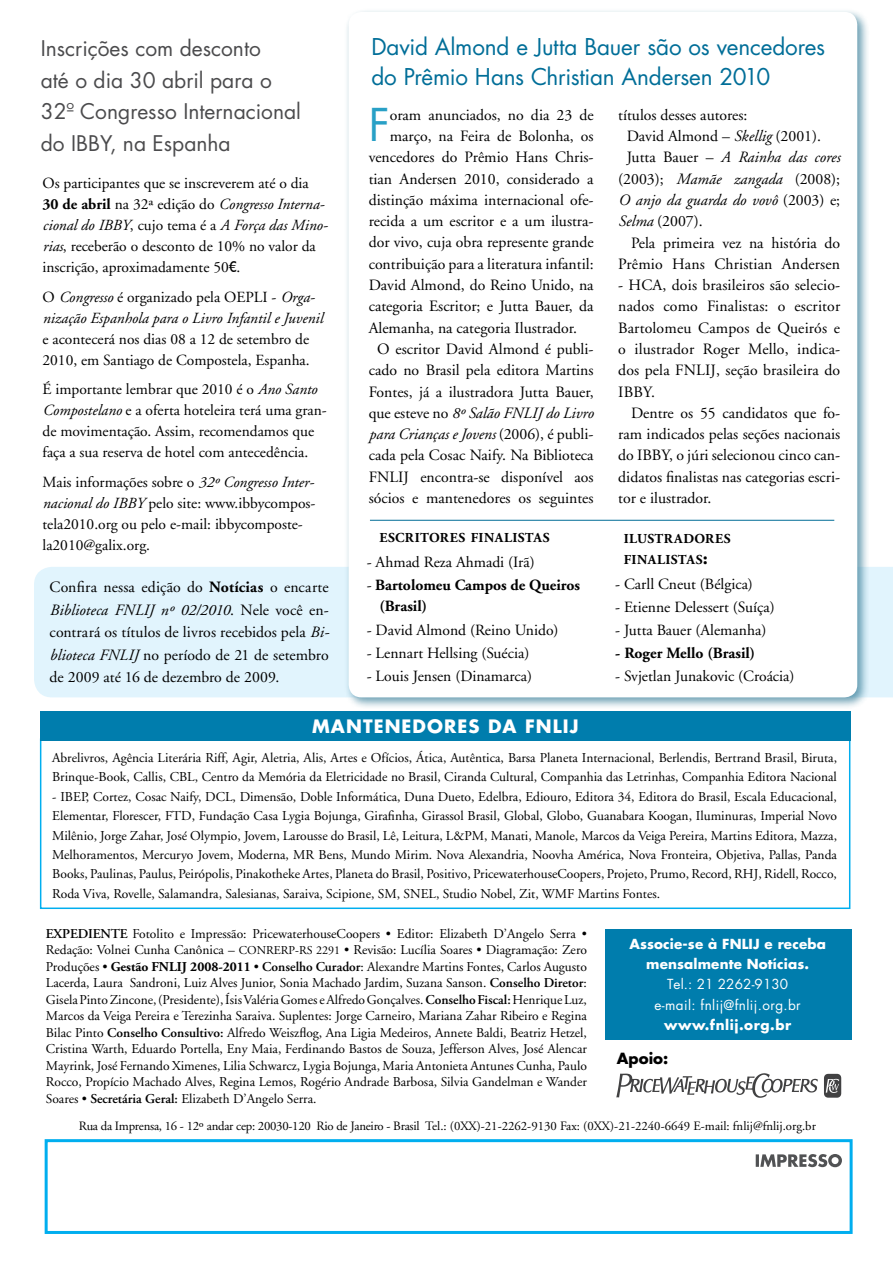
<style>
.page{position:relative;width:893px;height:1263px;background:#fff}
.page>*{position:absolute;margin:0;border:0;box-sizing:border-box;transform-origin:0 0}
.t1{font:43.95px "Futura";color:#28a0c6}
.t2{font:22.5px/30px "Futura";letter-spacing:-.01em;color:#006e98}
.t3{font:21px/31.5px "Futura";color:#4b4b4d}
.t4{font:700 18px "Futura";letter-spacing:.06em;color:#fff}
.t5{font:15.75px/21.3px "Adobe Garamond";color:#000;text-align:justify}
.t6{font:italic 15.75px "Adobe Garamond";color:#000}
.t7{font:15.6px "Adobe Garamond";color:#000}
.t8{font:700 15.6px/21px "Adobe Garamond";color:#000}
.t9{font:15.45px/21px "Adobe Garamond";color:#000}
.t10{font:italic 15.45px/21px "Adobe Garamond";color:#000}
.t11{font:700 15px "Futura";color:#000}
.t12{font:700 13.65px/21px "Adobe Garamond";letter-spacing:.03em;color:#000}
.t13{font:13.5px/16.5px "Adobe Garamond";color:#000;text-align:justify}
.t14{font:700 13.5px/20.4px "Futura";letter-spacing:.01em;color:#fff;text-align:center}
.t15{font:13.5px/20.4px "Futura";letter-spacing:.03em;color:#fff;text-align:center}
.t16{font:700 13.5px "Futura";letter-spacing:.04em;color:#fff}
.t17{font:12.75px "Adobe Garamond";letter-spacing:-.02em;color:#000}
.s1{font-weight:700}
.s2{font-style:italic}
.s3{font-family:"Humanist 521 BT"}
.s4{font-style:normal}
.s5{font-weight:400}
.s6{font-size:19.5px}
.s7{font-weight:600}
.s8{font-size:12px}
.s9{font-family:"Adobe Garamond Pro";font-weight:600}
</style>
<div class="page">
<div style="left:34px;top:567px;width:859px;height:130px;background:#e1f4fd"></div>
<div style="left:345px;top:8px;width:531px;height:708px;background:#3d819b;opacity:.75"></div>
<div style="left:349px;top:12px;width:508px;height:685px;background:#fff;border-radius:13px"></div>
<div style="left:605px;top:929px;width:247px;height:110px;background:#007dad"></div>
<div style="left:40px;top:738px;width:810px;height:171px;border:2px solid #00aeef"></div>
<svg style="left:616px;top:1073px;width:202px;height:25px"></svg>
<svg style="left:824px;top:1074px;width:17px;height:24px"></svg>
<div style="left:45px;top:1139px;width:808px;height:95px;border:3px solid #00aeef"></div>
<div style="left:40px;top:711px;width:810px;height:30px;background:#007dad"></div>
<svg style="left:756px;top:1154px;width:86px;height:13px"></svg>
<hr style="left:370px;top:520px;width:464px;height:1px;background:#006d96">
<h3 class="t3" style="left:41px;top:33px;width:262px">Inscrições com desconto<br>até o dia 30 abril para o<br>32º Congresso Internacional do IBBY, na Espanha</h3>
<p class="t9" style="left:43px;top:173px;width:287px">Os participantes que se inscreverem até o dia <span class="s1">30 de abril</span> na 32ª edição do <span class="s2">Congresso Interna&shy;cional do IBBY</span>, cujo tema é a <span class="s2">A Força das Mino&shy;rias</span>, receberão o desconto de 10% no valor da inscrição, aproximadamente 50<span class="s3">€</span>.</p>
<p class="t10" style="left:43px;top:287px;width:282px"><span class="s4">O</span> Congresso <span class="s4">é organizado pela OEPLI -</span> Orga&shy;nização Espanhola para o Livro Infantil e Juvenil</p>
<p class="t9" style="left:43px;top:329px;width:269px">e acontecerá nos dias 08 a 12 de setembro de<br>2010, em Santiago de Compostela, Espanha.</p>
<p class="t9" style="left:43px;top:379px;width:286px">É importante lembrar que 2010 é o <span class="s2">Ano Santo Compostelano</span> e a oferta hoteleira terá uma gran&shy;de movimentação. Assim, recomendamos que faça a sua reserva de hotel com antecedência.</p>
<p class="t9" style="left:43px;top:472px;width:274px">Mais informações sobre o <span class="s2">32º Congresso Inter&shy;nacional do IBBY</span> pelo site: www.ibbycompos&shy;tela2010.org ou pelo e-mail: ibbycomposte&shy;la2010@galix.org.</p>
<p class="t5" style="left:50px;top:576px;width:281px;line-height:22.5px">Confira nessa edição do <span class="s1">Notícias</span> o encarte <span class="s2">Biblioteca FNLIJ nº 02/2010</span>. Nele você en&shy;contrará os títulos de livros recebidos pela <span class="s2">Bi&shy;blioteca FNLIJ</span> no período de 21 de setembro de 2009 até 16 de dezembro de 2009.</p>
<h2 class="t2" style="left:371px;top:31px;width:455px">David Almond e Jutta Bauer são os vencedores do Prêmio Hans Christian Andersen 2010</h2>
<h1 class="t1" style="left:369px;top:95px;width:23px">F</h1>
<p class="t5" style="left:390px;top:104px;width:205px">oram anunciados, no dia 23 de</p>
<p class="t5" style="left:390px;top:126px;width:205px">março, na Feira de Bolonha, os</p>
<p class="t5" style="left:369px;top:147px;width:226px">vencedores do Prêmio Hans Chris-</p>
<p class="t5" style="left:369px;top:168px;width:226px">tian Andersen 2010, considerado a</p>
<p class="t5" style="left:369px;top:190px;width:226px">distinção máxima internacional ofe-</p>
<p class="t5" style="left:369px;top:211px;width:226px">recida a um escritor e a um ilustra-</p>
<p class="t5" style="left:369px;top:232px;width:226px">dor vivo, cuja obra represente grande</p>
<p class="t5" style="left:369px;top:254px;width:226px">contribuição para a literatura infantil:</p>
<p class="t5" style="left:369px;top:275px;width:226px">David Almond, do Reino Unido, na</p>
<p class="t5" style="left:369px;top:296px;width:226px">categoria Escritor; e Jutta Bauer, da</p>
<p class="t5" style="left:369px;top:317px;width:210px">Alemanha, na categoria Ilustrador.</p>
<p class="t5" style="left:377px;top:339px;width:218px">O escritor David Almond é publi-</p>
<p class="t5" style="left:369px;top:360px;width:226px">cado no Brasil pela editora Martins</p>
<p class="t5" style="left:369px;top:381px;width:226px">Fontes, já a ilustradora Jutta Bauer,</p>
<p class="t6" style="left:369px;top:404px;width:226px"><span class="s4">que esteve no</span> 8º Salão FNLIJ do Livro</p>
<p class="t6" style="left:369px;top:426px;width:226px">para Crianças e Jovens <span class="s4">(2006), é publi-</span></p>
<p class="t5" style="left:369px;top:445px;width:226px">cada pela Cosac Naify. Na Biblioteca</p>
<p class="t5" style="left:369px;top:466px;width:226px">FNLIJ encontra-se disponível aos</p>
<p class="t5" style="left:369px;top:488px;width:226px">sócios e mantenedores os seguintes</p>
<p class="t12" style="left:379px;top:527px;width:172px">ESCRITORES FINALISTAS</p>
<p class="t7" style="left:367px;top:554px;width:169px">- Ahmad Reza Ahmadi (Irã)</p>
<p class="t8" style="left:379px;top:575px;width:202px;text-indent:-13px"><span class="s5">-</span> Bartolomeu Campos de Queiros (Brasil)</p>
<p class="t7" style="left:367px;top:621px;width:193px">- David Almond (Reino Unido)</p>
<p class="t7" style="left:367px;top:644px;width:164px">- Lennart Hellsing (Suécia)</p>
<p class="t7" style="left:367px;top:667px;width:167px">- Louis Jensen (Dinamarca)</p>
<p class="t5" style="left:618px;top:104px;width:131px">títulos desses autores:</p>
<p class="t5" style="left:627px;top:126px;width:196px">David Almond – <span class="s2">Skellig</span> (2001).</p>
<p class="t6" style="left:627px;top:149px;width:215px"><span class="s4">Jutta Bauer –</span> A Rainha das cores</p>
<p class="t5" style="left:618px;top:168px;width:223px">(2003); <span class="s2">Mamãe zangada</span> (2008);</p>
<p class="t6" style="left:618px;top:191px;width:223px">O anjo da guarda do vovô <span class="s4">(2003) e;</span></p>
<p class="t5" style="left:618px;top:211px;width:86px"><span class="s2">Selma</span> (2007).</p>
<p class="t5" style="left:631px;top:232px;width:211px">Pela primeira vez na história do</p>
<p class="t5" style="left:618px;top:254px;width:223px">Prêmio Hans Christian Andersen</p>
<p class="t5" style="left:618px;top:275px;width:223px">- HCA, dois brasileiros são selecio&shy;nados como Finalistas: o escritor Bartolomeu Campos de Queirós e o ilustrador Roger Mello, indica&shy;dos pela FNLIJ, seção brasileira do IBBY.</p>
<p class="t5" style="left:618px;top:403px;width:223px;text-indent:13px">Dentre os 55 candidatos que fo&shy;ram indicados pelas seções nacionais do IBBY, o júri selecionou cinco can&shy;didatos finalistas nas categorias escri&shy;tor e ilustrador.</p>
<p class="t12" style="left:624px;top:528px;width:108px">ILUSTRADORES<br>FINALISTAS<span class="s6">:</span></p>
<p class="t7" style="left:615px;top:575px;width:139px">- Carll Cneut (Bélgica)</p>
<p class="t7" style="left:615px;top:599px;width:161px">- Etienne Delessert (Suíça)</p>
<p class="t7" style="left:615px;top:622px;width:153px">- Jutta Bauer (Alemanha)</p>
<p class="t8" style="left:615px;top:643px;width:141px">- Roger Mello (Brasil)</p>
<p class="t7" style="left:615px;top:668px;width:181px">- Svjetlan Junakovic (Croácia)</p>
<h3 class="t4" style="left:312px;top:714px;width:268px">MANTENEDORES DA FNLIJ</h3>
<p class="t13" style="left:52px;top:748px;width:786px;line-height:19.5px">Abrelivros, Agência Literária Riff, Agir, Aletria, Alis, Artes e Ofícios, Ática, Autêntica, Barsa Planeta Internacional, Berlendis, Bertrand Brasil, Biruta,<br>Brinque-Book, Callis, CBL, Centro da Memória da Eletricidade no Brasil, Ciranda Cultural, Companhia das Letrinhas, Companhia Editora Nacional</p>
<p class="t13" style="left:52px;top:787px;width:786px;line-height:19.5px">- IBEP, Cortez, Cosac Naify, DCL, Dimensão, Doble Informática, Duna Dueto, Edelbra, Ediouro, Editora 34, Editora do Brasil, Escala Educacional, Elementar, Florescer, FTD, Fundação Casa Lygia Bojunga, Girafinha, Girassol Brasil, Global, Globo, Guanabara Koogan, Iluminuras, Imperial Novo Milênio, Jorge Zahar, José Olympio, Jovem, Larousse do Brasil, Lê, Leitura, L&amp;PM, Manati, Manole, Marcos da Veiga Pereira, Martins Editora, Mazza, Melhoramentos, Mercuryo Jovem, Moderna, MR Bens, Mundo Mirim. Nova Alexandria, Noovha América, Nova Fronteira, Objetiva, Pallas, Panda Books, Paulinas, Paulus, Peirópolis, Pinakotheke Artes, Planeta do Brasil, Positivo, PricewaterhouseCoopers, Projeto, Prumo, Record, RHJ, Ridell, Rocco, Roda Viva, Rovelle, Salamandra, Salesianas, Saraiva, Scipione, SM, SNEL, Studio Nobel, Zit, WMF Martins Fontes.</p>
<p class="t13" style="left:46px;top:925px;width:543px"><span class="s7">Expediente</span> Fotolito e Impressão: PricewaterhouseCoopers • Editor: Elizabeth D’Angelo Serra • Redação: Volnei Cunha Canônica – <span class="s8">CONRERP-RS 2291</span> • Revisão: Lucília Soares • Diagramação: Zero Produções • <span class="s1">Gestão FNLIJ 2008-2011</span> • <span class="s9">Conselho Curador</span>: Alexandre Martins Fontes, Carlos Augusto Lacerda, Laura Sandroni, Luiz Alves Junior, Sonia Machado Jardim, Suzana Sanson. <span class="s9">Conselho Diretor</span>:<br>Gisela Pinto Zincone, (Presidente), Ísis Valéria Gomes e Alfredo Gonçalves. <span class="s9">Conselho Fiscal:</span> Henrique Luz, Marcos da Veiga Pereira e Terezinha Saraiva. Suplentes: Jorge Carneiro, Mariana Zahar Ribeiro e Regina Bilac Pinto <span class="s9">Conselho Consultivo:</span> Alfredo Weiszflog, Ana Ligia Medeiros, Annete Baldi, Beatriz Hetzel, Cristina Warth, Eduardo Portella, Eny Maia, Ferdinando Bastos de Souza, Jefferson Alves, José Alencar Mayrink, José Fernando Ximenes, Lilia Schwarcz, Lygia Bojunga, Maria Antonieta Antunes Cunha, Paulo Rocco, Propício Machado Alves, Regina Lemos, Rogério Andrade Barbosa, Silvia Gandelman e Wander Soares • <span class="s7">Secretária Geral:</span> Elizabeth D’Angelo Serra.</p>
<p class="t14" style="left:629px;top:933px;width:198px">Associe-se à FNLIJ e receba mensalmente Notícias.</p>
<p class="t15" style="left:654px;top:974px;width:148px">Tel.: 21 2262-9130 e-mail: fnlij@fnlij.org.br</p>
<p class="t16" style="left:664px;top:1015px;width:129px">www.fnlij.org.br</p>
<p class="t11" style="left:617px;top:1048px;width:53px">Apoio:</p>
<p class="t17" style="left:79px;top:1119px;width:739px">Rua da Imprensa, 16 - 12º andar cep: 20030-120 Rio de Janeiro - Brasil Tel.: (0XX)-21-2262-9130 Fax: (0XX)-21-2240-6649 E-mail: fnlij@fnlij.org.br</p>
</div>
